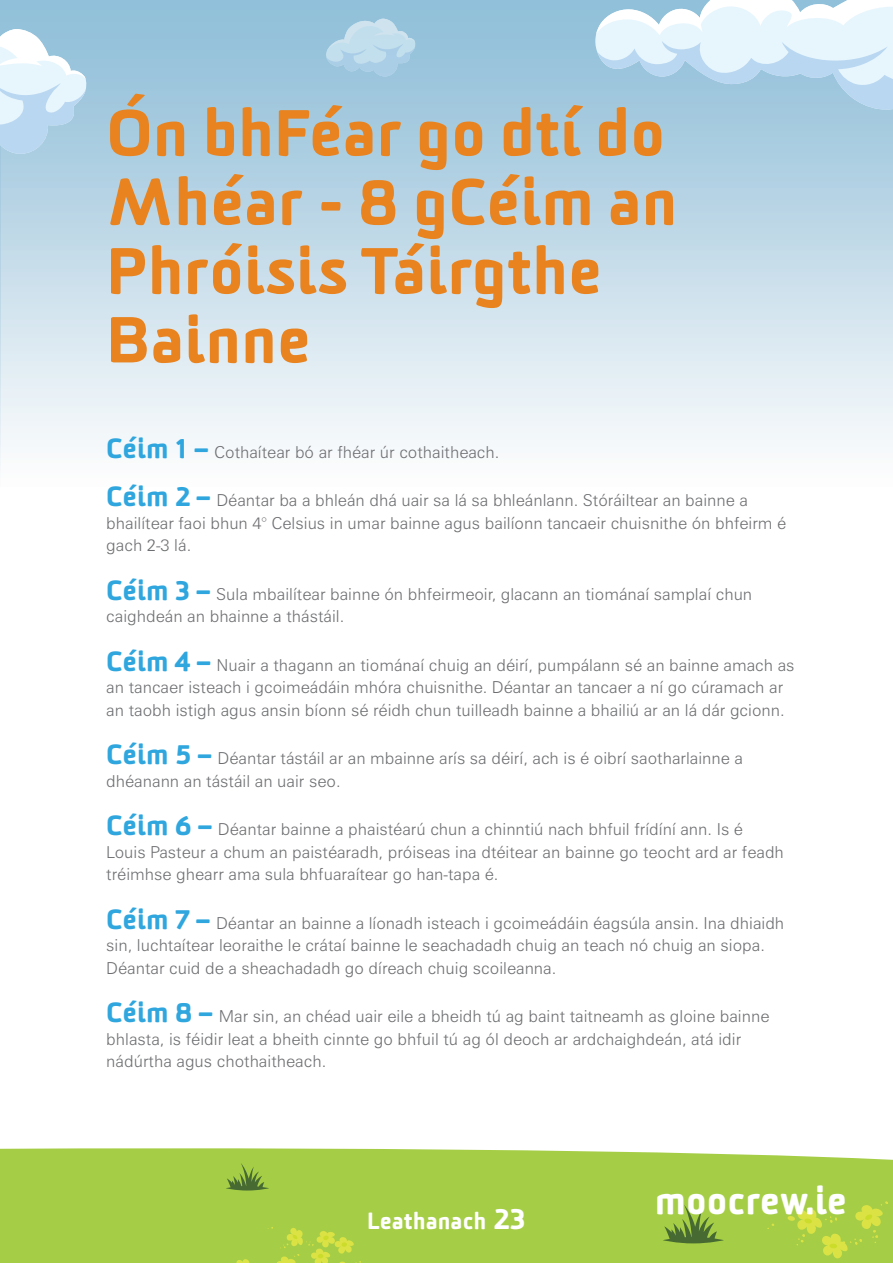
<style>
.page{position:relative;width:893px;height:1263px;background:#fff}
.page>*{position:absolute;margin:0;border:0;box-sizing:border-box;transform-origin:0 0}
.t1{font:900 63px/69px "Sommet Rounded W00";color:#e88320}
.t2{font:900 37.5px "Sommet Rounded W00";color:#fff}
.t3{font:900 22.5px "Sommet Rounded W00";color:#fff}
.t4{font:300 16.5px/22.5px "Zurich BT";color:#6d6e71}
.s1{font-family:"Sommet Rounded W00";font-weight:900;font-size:27px;color:#2fa6de}
.s2{font-size:28.5px}
</style>
<div class="page">
<div style="left:0;top:0;width:893px;height:618px;background:linear-gradient(to bottom,#8ebdd7,#fff)"></div>
<svg style="left:594px;top:0;width:299px;height:112px;background:#c8e1ef"></svg>
<svg style="left:325px;top:19px;width:91px;height:58px;background:#afd2e5"></svg>
<svg style="left:0;top:29px;width:87px;height:125px;background:#c8e1f0"></svg>
<div style="left:0;top:1148px;width:893px;height:115px;background:#a5ce46"></div>
<svg style="left:234px;top:1256px;width:17px;height:7px"></svg>
<svg style="left:268px;top:1225px;width:93px;height:38px;background:#b1d244"></svg>
<svg style="left:767px;top:1223px;width:7px;height:6px"></svg>
<svg style="left:787px;top:1201px;width:102px;height:61px;background:#b0d245"></svg>
<svg style="left:226px;top:1163px;width:43px;height:27px"></svg>
<svg style="left:663px;top:1204px;width:61px;height:39px;background:#85ad3f"></svg>
<h1 class="t1" style="left:106px;top:100px;width:573px">Ón bhFéar go dtí do<br>Mhéar - 8 gCéim an<br>Phróisis Táirgthe<br>Bainne</h1>
<p class="t4" style="left:106px;top:440px;width:395px"><span class="s1">Céim 1 –</span> Cothaítear bó ar fhéar úr cothaitheach.</p>
<p class="t4" style="left:106px;top:489px;width:681px"><span class="s1">Céim 2 –</span> Déantar ba a bhleán dhá uair sa lá sa bhleánlann. Stóráiltear an bainne a bhailítear faoi bhun 4° Celsius in umar bainne agus bailíonn tancaeir chuisnithe ón bhfeirm é gach 2-3 lá.</p>
<p class="t4" style="left:106px;top:582px;width:647px"><span class="s1">Céim 3 –</span> Sula mbailítear bainne ón bhfeirmeoir, glacann an tiománaí samplaí chun caighdeán an bhainne a thástáil.</p>
<p class="t4" style="left:106px;top:653px;width:690px"><span class="s1">Céim 4 –</span> Nuair a thagann an tiománaí chuig an déirí, pumpálann sé an bainne amach as an tancaer isteach i gcoimeádáin mhóra chuisnithe. Déantar an tancaer a ní go cúramach ar an taobh istigh agus ansin bíonn sé réidh chun tuilleadh bainne a bhailiú ar an lá dár gcionn.</p>
<p class="t4" style="left:106px;top:747px;width:638px"><span class="s1">Céim 5 –</span> Déantar tástáil ar an mbainne arís sa déirí, ach is é oibrí saotharlainne a dhéanann an tástáil an uair seo.</p>
<p class="t4" style="left:106px;top:818px;width:679px"><span class="s1">Céim 6 –</span> Déantar bainne a phaistéarú chun a chinntiú nach bhfuil frídíní ann. Is é<br>Louis Pasteur a chum an paistéaradh, próiseas ina dtéitear an bainne go teocht ard ar feadh tréimhse ghearr ama sula bhfuaraítear go han-tapa é.</p>
<p class="t4" style="left:106px;top:912px;width:679px"><span class="s1">Céim 7 –</span> Déantar an bainne a líonadh isteach i gcoimeádáin éagsúla ansin. Ina dhiaidh sin, luchtaítear leoraithe le crátaí bainne le seachadadh chuig an teach nó chuig an siopa.<br>Déantar cuid de a sheachadadh go díreach chuig scoileanna.</p>
<p class="t4" style="left:106px;top:1005px;width:665px"><span class="s1">Céim 8 –</span> Mar sin, an chéad uair eile a bheidh tú ag baint taitneamh as gloine bainne bhlasta, is féidir leat a bheith cinnte go bhfuil tú ag ól deoch ar ardchaighdeán, atá idir nádúrtha agus chothaitheach.</p>
<h3 class="t3" style="left:367px;top:1206px;width:160px">Leathanach <span class="s2">23</span></h3>
<h2 class="t2" style="left:655px;top:1176px;width:194px">moocrew.ie</h2>
</div>
